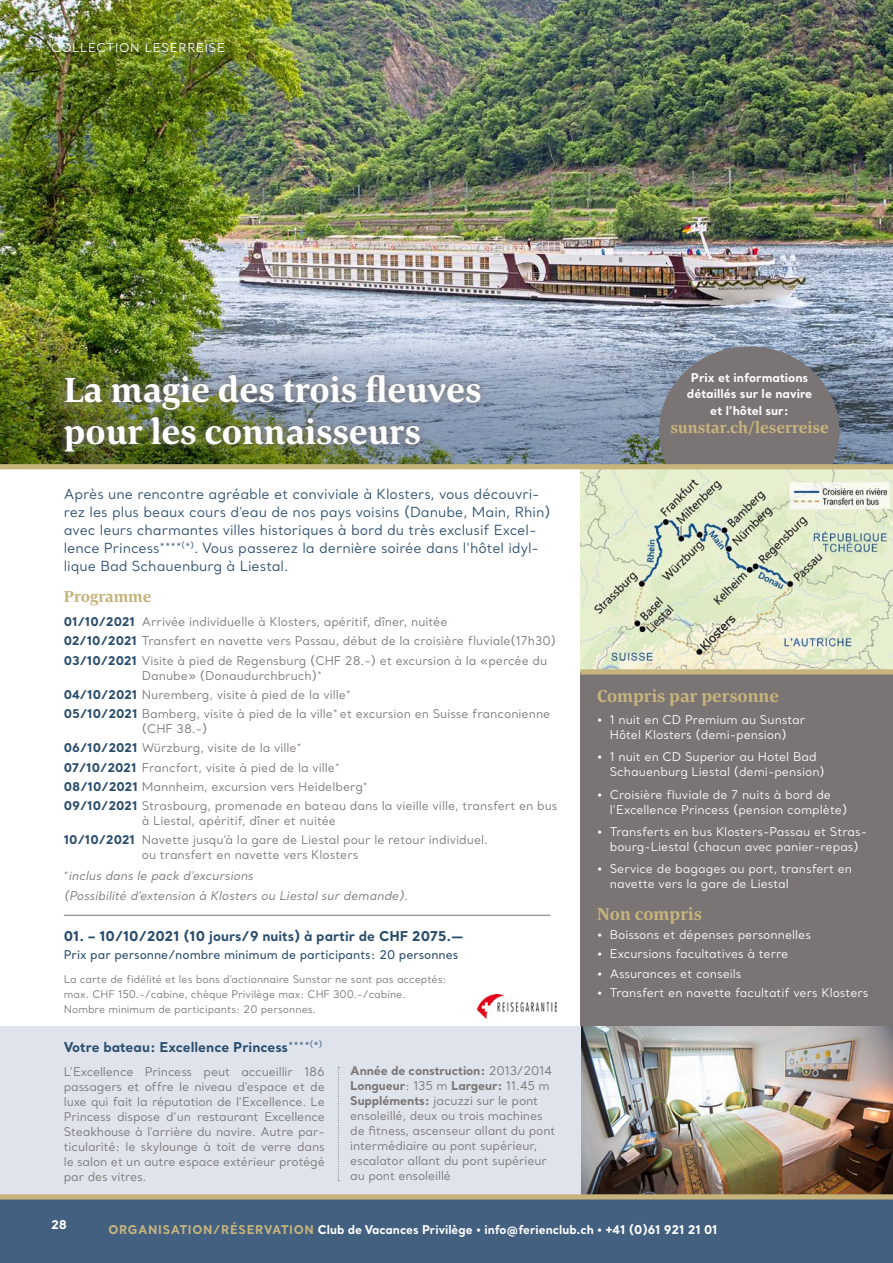
<style>
.page{position:relative;width:893px;height:1263px;background:#fff}
.page>*{position:absolute;margin:0;border:0;box-sizing:border-box;transform-origin:0 0}
.t1{font:700 36px/41.8px "Corda";color:#fff}
.t2{font:700 18px "Corda";color:#c7b47c}
.t3{font:700 16.5px "Corda";color:#c7b47c}
.t4{font:13.8px/18px "Santral";color:#2a4d6d}
.t5{font:700 13.5px "Santral";color:#2a4d6d}
.t6{font:12px/15px "Santral";color:#7a7474}
.t7{font:12px/15px "Santral";color:#fff}
.t8{font:700 12px/16.5px "Santral";color:#fff;text-align:center}
.t9{font:500 12px "Santral";color:#2a4d6d}
.t10{font:italic 12px "Santral";color:#7a7474}
.t11{font:12px "Santral";letter-spacing:.06em;color:#fff}
.t12{font:10.5px/15px "Santral";color:#7a7474}
.s1{font-weight:700;color:#2a4d6d}
.s2{font-style:italic}
.s3{font-weight:700}
.s4{color:#c7b47c}
</style>
<div class="page">
<img style="left:0;top:0;width:893px;height:340px">
<div style="left:0;top:1197px;width:893px;height:66px;background:#436080"></div>
<img style="left:477px;top:995px;width:79px;height:23px">
<img style="left:0;top:340px;width:893px;height:124px">
<img style="left:56px;top:366px;width:433px;height:95px">
<div style="left:659px;top:346px;width:180px;height:170px;background:#7a7474;border-radius:50%"></div>
<div style="left:580px;top:672px;width:313px;height:354px;background:#7a7474"></div>
<img style="left:580px;top:1026px;width:313px;height:168px">
<img style="left:580px;top:469px;width:313px;height:200px">
<div style="left:0;top:464px;width:893px;height:5px;background:#c7b47c"></div>
<div style="left:580px;top:669px;width:313px;height:5px;background:#c7b47c"></div>
<hr style="left:64px;top:915px;width:486px;height:1px;background:#7a7474">
<div style="left:0;top:1026px;width:580px;height:170px;background:#dee3ec"></div>
<svg style="left:338px;top:1067px;width:1px;height:114px"></svg>
<div style="left:0;top:1194px;width:893px;height:5px;background:#c7b47c"></div>
<p class="t11" style="left:51px;top:39px;width:176px">COLLECTION LESERREISE</p>
<h1 class="t1" style="left:64px;top:368px;width:419px">La magie des trois fleuves pour les connaisseurs</h1>
<p class="t8" style="left:687px;top:369px;width:127px">Prix et informations détaillés sur le navire et l’hôtel sur:</p>
<h3 class="t3" style="left:670px;top:416px;width:160px">sunstar.ch/leserreise</h3>
<p class="t4" style="left:64px;top:485px;width:488px">Après une rencontre agréable et conviviale à Klosters, vous découvri&shy;rez les plus beaux cours d’eau de nos pays voisins (Danube, Main, Rhin) avec leurs charmantes villes historiques à bord du très exclusif Excel&shy;lence Princess<sup>****(*)</sup>. Vous passerez la dernière soirée dans l’hôtel idyl&shy;lique Bad Schauenburg à Liestal.</p>
<h3 class="t3" style="left:64px;top:585px;width:89px">Programme</h3>
<p class="t6" style="left:64px;top:612px;width:494px;line-height:19.2px"><span class="s1">01/10/2021</span> Arrivée individuelle à Klosters, apéritif, dîner, nuitée<br><span class="s1">02/10/2021</span> Transfert en navette vers Passau, début de la croisière fluviale(17h30)<br><span class="s1">03/10/2021</span> Visite à pied de Regensburg (CHF 28.-) et excursion à la «percée du</p>
<p class="t6" style="left:64px;top:665px;width:488px;line-height:19.2px;text-indent:78px">Danube» (Donaudurchbruch)<sup>*<br></sup><span class="s1">04/10/2021</span> Nuremberg, visite à pied de la ville<sup>*<br></sup><span class="s1">05/10/2021</span> Bamberg, visite à pied de la ville<sup>*</sup> et excursion en Suisse franconienne</p>
<p class="t6" style="left:64px;top:719px;width:495px;line-height:19.2px;text-indent:78px">(CHF 38.-)<br><span class="s1">06/10/2021</span> Würzburg, visite de la ville<sup>*<br></sup><span class="s1">07/10/2021</span> Francfort, visite à pied de la ville<sup>*<br></sup><span class="s1">08/10/2021</span> Mannheim, excursion vers Heidelberg<sup>*<br></sup><span class="s1">09/10/2021</span> Strasbourg, promenade en bateau dans la vieille ville, transfert en bus</p>
<p class="t6" style="left:64px;top:811px;width:426px;line-height:19.2px;text-indent:78px">à Liestal, apéritif, dîner et nuitée<br><span class="s1">10/10/2021</span> Navette jusqu’à la gare de Liestal pour le retour individuel.</p>
<p class="t6" style="left:64px;top:844px;width:296px;line-height:20.7px;text-indent:78px">ou transfert en navette vers Klosters <sup>*</sup><span class="s2">inclus dans le pack d’excursions</span></p>
<p class="t10" style="left:64px;top:887px;width:346px">(Possibilité d’extension à Klosters ou Liestal sur demande).</p>
<p class="t5" style="left:64px;top:927px;width:401px">01. – 10/10/2021 (10 jours/9 nuits) à partir de CHF 2075.—</p>
<p class="t9" style="left:64px;top:947px;width:396px">Prix par personne/nombre minimum de participants: 20 personnes</p>
<p class="t12" style="left:64px;top:971px;width:384px">La carte de fidélité et les bons d’actionnaire Sunstar ne sont pas acceptés: max. CHF 150.-/cabine, chèque Privilège max: CHF 300.-/cabine.<br>Nombre minimum de participants: 20 personnes.</p>
<h2 class="t2" style="left:597px;top:684px;width:183px">Compris par personne</h2>
<p class="t7" style="left:597px;top:712px;width:210px;text-align:center">• 1 nuit en CD Premium au Sunstar<br>Hôtel Klosters (demi-pension)</p>
<p class="t7" style="left:610px;top:749px;width:217px;text-indent:-13px">• 1 nuit en CD Superior au Hotel Bad<br>Schauenburg Liestal (demi-pension)</p>
<p class="t7" style="left:610px;top:786px;width:239px;text-indent:-13px">• Croisière fluviale de 7 nuits à bord de l’Excellence Princess (pension complète)</p>
<p class="t7" style="left:597px;top:824px;width:272px;text-align:center">• Transferts en bus Klosters-Passau et Stras&shy;bourg-Liestal (chacun avec panier-repas)</p>
<p class="t7" style="left:610px;top:861px;width:244px;text-indent:-13px">• Service de bagages au port, transfert en navette vers la gare de Liestal</p>
<h2 class="t2" style="left:597px;top:901px;width:106px">Non compris</h2>
<p class="t7" style="left:597px;top:927px;width:216px">• Boissons et dépenses personnelles</p>
<p class="t7" style="left:597px;top:946px;width:193px">• Excursions facultatives à terre</p>
<p class="t7" style="left:597px;top:966px;width:146px">• Assurances et conseils</p>
<p class="t7" style="left:597px;top:985px;width:273px">• Transfert en navette facultatif vers Klosters</p>
<p class="t5" style="left:64px;top:1038px;width:260px">Votre bateau: Excellence Princess<sup>****(*)</sup></p>
<p class="t6" style="left:64px;top:1063px;width:263px;text-align:justify">L’Excellence Princess peut accueillir 186 passagers et offre le niveau d’espace et de luxe qui fait la réputation de l’Excellence. Le Princess dispose d’un restaurant Excellence Steakhouse à l’arrière du navire. Autre par&shy;ticularité: le skylounge à toit de verre dans le salon et un autre espace extérieur protégé par des vitres.</p>
<p class="t8" style="left:51px;top:1216px;width:18px">28</p>
<p class="t6" style="left:350px;top:1063px;width:207px"><span class="s3">Année de construction:</span> 2013/2014<br><span class="s3">Longueur</span>: 135 m <span class="s3">Largeur:</span> 11.45 m<br><span class="s3">Suppléments:</span> jacuzzi sur le pont ensoleillé, deux ou trois machines de fitness, ascenseur allant du pont intermédiaire au pont supérieur, escalator allant du pont supérieur au pont ensoleillé</p>
<p class="t8" style="left:108px;top:1221px;width:611px"><span class="s4">ORGANISATION/RÉSERVATION</span> Club de Vacances Privilège • info@ferienclub.ch • +41 (0)61 921 21 01</p>
</div>
